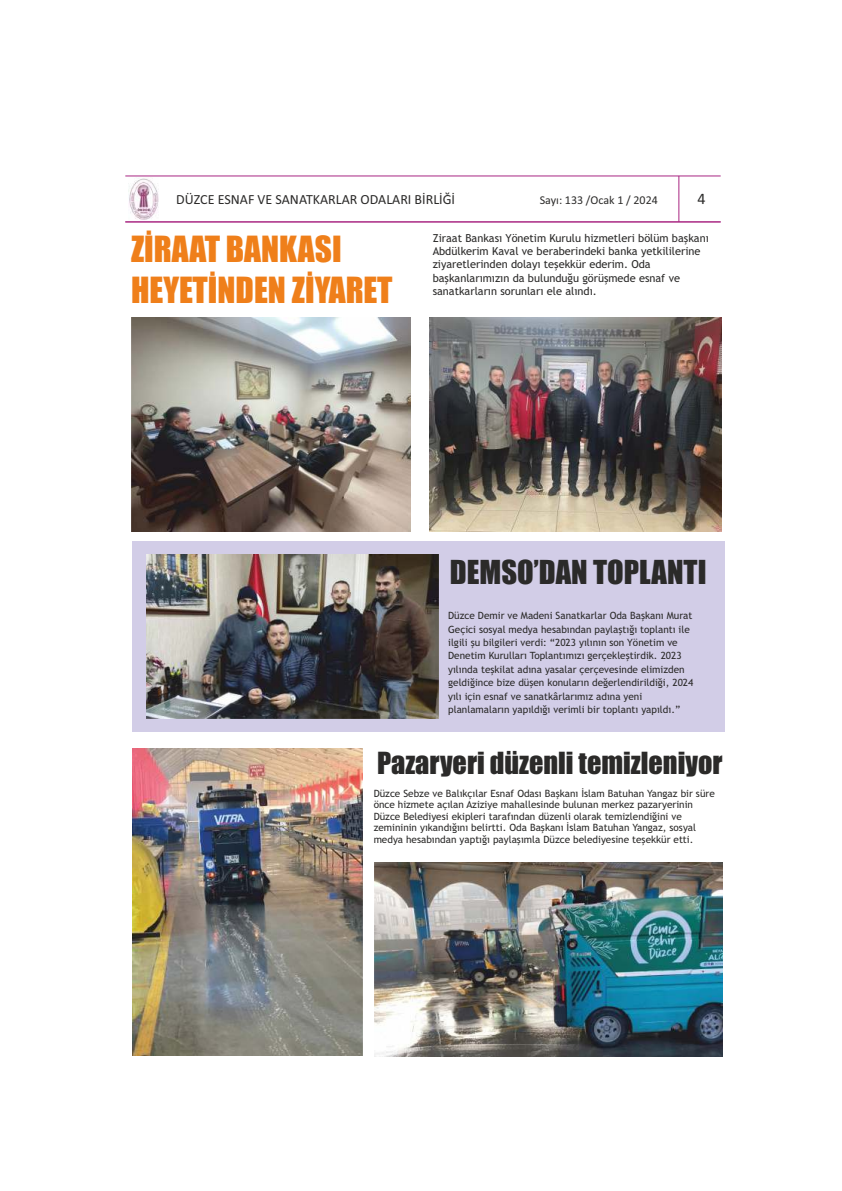
<style>
.page{position:relative;width:842px;height:1191px;background:#fff}
.page>*{position:absolute;margin:0;border:0;box-sizing:border-box;transform-origin:0 0}
.t1{font:33.3px/40.6px "Impact";color:#ef7f1a}
.t2{font:30.5px "Impact";color:#2b2a29}
.t3{font:28.2px "Impact";color:#2b2a29}
.t4{font:16px "Calibri";color:#2b2a29}
.t5{font:14px "Calibri";color:#2b2a29}
.t6{font:12px "Calibri";color:#2b2a29}
.t7{font:11px/13.4px "Trebuchet MS";color:#2b2a29}
.t8{font:10px/13.4px "Trebuchet MS";color:#2b2a29}
</style>
<div class="page">
<hr style="left:125px;top:176px;width:596px;height:1px;background:#a82682">
<hr style="left:679px;top:176px;width:1px;height:46px;background:#a82682">
<img style="left:128px;top:178px;width:31px;height:42px">
<hr style="left:125px;top:222px;width:596px;height:1px;background:#a82682">
<img style="left:131px;top:317px;width:279px;height:214px">
<img style="left:430px;top:317px;width:291px;height:214px">
<div style="left:132px;top:541px;width:592px;height:191px;background:#d2cde7"></div>
<img style="left:146px;top:554px;width:292px;height:164px">
<img style="left:375px;top:863px;width:347px;height:193px">
<img style="left:132px;top:749px;width:231px;height:306px">
<h3 class="t5" style="left:176px;top:194px;width:280px">DÜZCE ESNAF VE SANATKARLAR ODALARI BİRLİĞİ</h3>
<p class="t6" style="left:540px;top:194px;width:120px">Sayı: 133 /Ocak 1 / 2024</p>
<h3 class="t4" style="left:697px;top:192px;width:10px">4</h3>
<p class="t7" style="left:433px;top:232px;width:278px">Ziraat Bankası Yönetim Kurulu hizmetleri bölüm başkanı Abdülkerim Kaval ve beraberindeki banka yetkililerine ziyaretlerinden dolayı teşekkür ederim. Oda başkanlarımızın da bulunduğu görüşmede esnaf ve sanatkarların sorunları ele alındı.</p>
<h1 class="t1" style="left:131px;top:230px;width:263px">ZİRAAT BANKASI<br>HEYETİNDEN ZİYARET</h1>
<h2 class="t2" style="left:450px;top:560px;width:258px">DEMSO’DAN TOPLANTI</h2>
<p class="t8" style="left:448px;top:610px;width:247px">Düzce Demir ve Madeni Sanatkarlar Oda Başkanı Murat Geçici sosyal medya hesabından paylaştığı toplantı ile ilgili şu bilgileri verdi: “2023 yılının son Yönetim ve Denetim Kurulları Toplantımızı gerçekleştirdik. 2023 yılında teşkilat adına yasalar çerçevesinde elimizden geldiğince bize düşen konuların değerlendirildiği, 2024 yılı için esnaf ve sanatkârlarımız adına yeni planlamaların yapıldığı verimli bir toplantı yapıldı.”</p>
<h3 class="t3" style="left:377px;top:751px;width:347px">Pazaryeri düzenli temizleniyor</h3>
<p class="t8" style="left:374px;top:788px;width:343px;line-height:11.6px">Düzce Sebze ve Balıkçılar Esnaf Odası Başkanı İslam Batuhan Yangaz bir süre önce hizmete açılan Aziziye mahallesinde bulunan merkez pazaryerinin Düzce Belediyesi ekipleri tarafından düzenli olarak temizlendiğini ve zemininin yıkandığını belirtti. Oda Başkanı İslam Batuhan Yangaz, sosyal medya hesabından yaptığı paylaşımla Düzce belediyesine teşekkür etti.</p>
</div>
